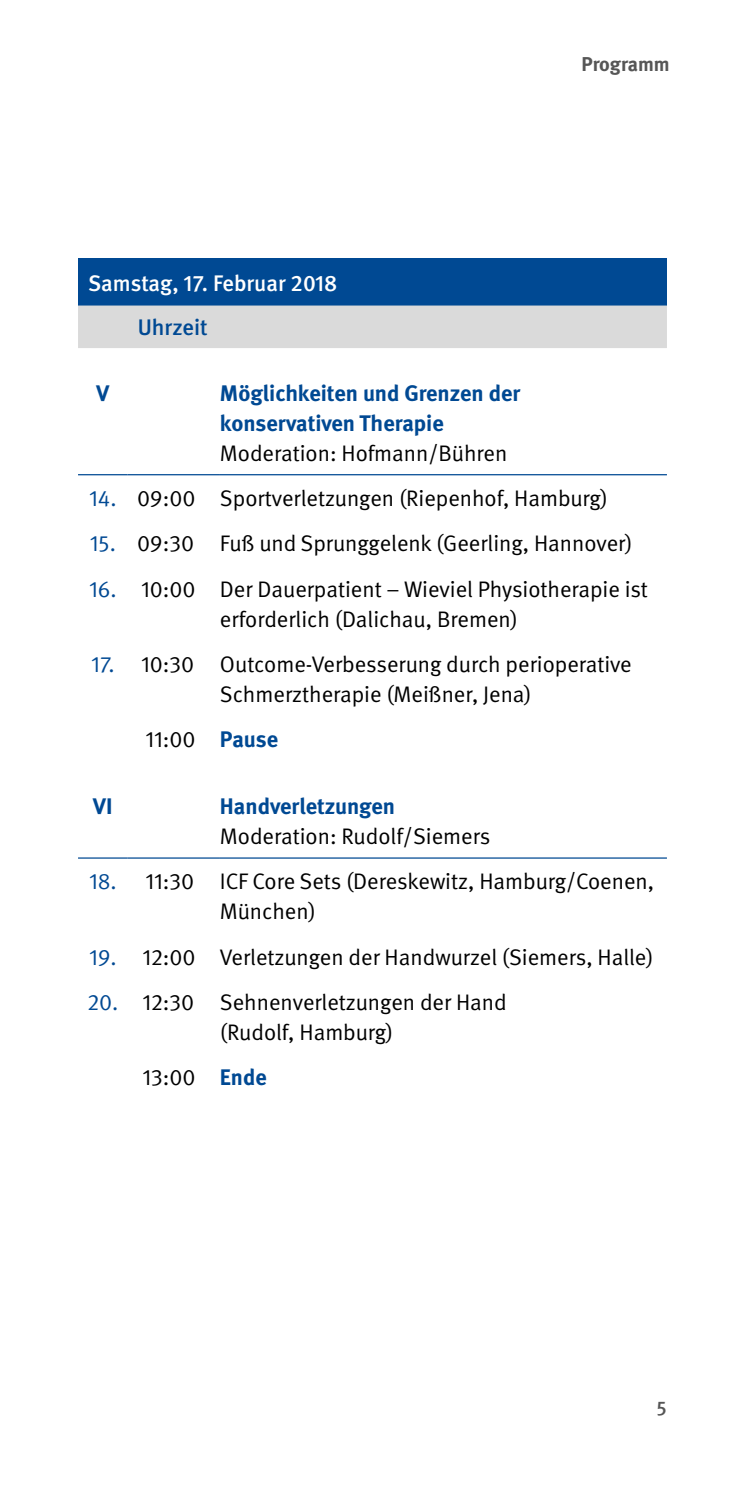
<style>
.page{position:relative;width:745px;height:1489px;background:#fff}
.page>*{position:absolute;margin:0;border:0;box-sizing:border-box;transform-origin:0 0}
.TI{font:22.5px/30px "DGUV Meta";color:#000}
.TI-2{font:700 22.5px/30px "DGUV Meta";color:#004993}
.TK{font:500 22.5px "DGUV Meta";color:#fff}
.TI-3{font:22.5px "DGUV Meta";color:#004993}
.TI-4{font:500 22.5px "DGUV Meta";color:#004993}
.t1{font:700 20px "DGUV Meta";color:#565656}
.t2{font:500 20px "DGUV Meta";color:#565656}
</style>
<div class="page">
<div style="left:78px;top:258px;width:588px;height:47px;background:#004993"></div>
<div style="left:78px;top:305px;width:588px;height:43px;background:#dadada"></div>
<hr style="left:78px;top:474px;width:50px;height:1px;background:#004993">
<hr style="left:128px;top:474px;width:92px;height:1px;background:#004993">
<hr style="left:220px;top:474px;width:446px;height:1px;background:#004993">
<hr style="left:78px;top:857px;width:50px;height:1px;background:#004993">
<hr style="left:128px;top:857px;width:92px;height:1px;background:#004993">
<hr style="left:220px;top:857px;width:446px;height:1px;background:#004993">
<p class="TK" style="left:88px;top:270px;width:251px">Samstag, 17. Februar 2018</p>
<p class="TI-4" style="left:138px;top:314px;width:71px">Uhrzeit</p>
<p class="t1" style="left:581px;top:52px;width:90px">Programm</p>
<p class="TI-2" style="left:96px;top:378px;width:14px">V</p>
<p class="TI-2" style="left:220px;top:378px;width:301px">Möglichkeiten und Grenzen der konservativen Therapie</p>
<p class="TI" style="left:220px;top:438px;width:289px">Moderation: Hofmann/Bühren</p>
<p class="TI-3" style="left:89px;top:485px;width:29px">14.</p>
<p class="TI" style="left:137px;top:483px;width:60px">09:00</p>
<p class="TI" style="left:220px;top:483px;width:389px">Sportverletzungen (Riepenhof, Hamburg)</p>
<p class="TI-3" style="left:90px;top:530px;width:27px">15.</p>
<p class="TI" style="left:137px;top:529px;width:58px">09:30</p>
<p class="TI" style="left:220px;top:529px;width:414px">Fuß und Sprunggelenk (Geerling, Hannover)</p>
<p class="TI-3" style="left:89px;top:575px;width:29px">16.</p>
<p class="TI" style="left:141px;top:574px;width:56px">10:00</p>
<p class="TI" style="left:220px;top:574px;width:429px">Der Dauerpatient – Wieviel Physiotherapie ist erforderlich (Dalichau, Bremen)</p>
<p class="TI-3" style="left:91px;top:651px;width:25px">17.</p>
<p class="TI" style="left:141px;top:649px;width:54px">10:30</p>
<p class="TI" style="left:220px;top:649px;width:413px">Outcome-Verbesserung durch perioperative<br>Schmerztherapie (Meißner, Jena)</p>
<p class="TI" style="left:145px;top:725px;width:51px">11:00</p>
<p class="TI-2" style="left:220px;top:725px;width:60px">Pause</p>
<p class="TI-2" style="left:93px;top:791px;width:21px">VI</p>
<p class="TI-2" style="left:220px;top:791px;width:177px">Handverletzungen</p>
<p class="TI" style="left:220px;top:821px;width:272px">Moderation: Rudolf/Siemers</p>
<p class="TI-3" style="left:89px;top:868px;width:29px">18.</p>
<p class="TI" style="left:145px;top:866px;width:50px">11:30</p>
<p class="TI" style="left:220px;top:866px;width:435px">ICF Core Sets (Dereskewitz, Hamburg/Coenen,<br>München)</p>
<p class="TI-3" style="left:89px;top:943px;width:29px">19.</p>
<p class="TI" style="left:142px;top:942px;width:55px">12:00</p>
<p class="TI" style="left:220px;top:942px;width:435px">Verletzungen der Handwurzel (Siemers, Halle)</p>
<p class="TI-3" style="left:87px;top:989px;width:32px">20.</p>
<p class="TI" style="left:142px;top:987px;width:53px">12:30</p>
<p class="TI" style="left:220px;top:987px;width:288px">Sehnenverletzungen der Hand (Rudolf, Hamburg)</p>
<p class="TI" style="left:142px;top:1062px;width:54px">13:00</p>
<p class="TI-2" style="left:220px;top:1063px;width:48px">Ende</p>
<p class="t2" style="left:656px;top:1396px;width:11px">5</p>
</div>
